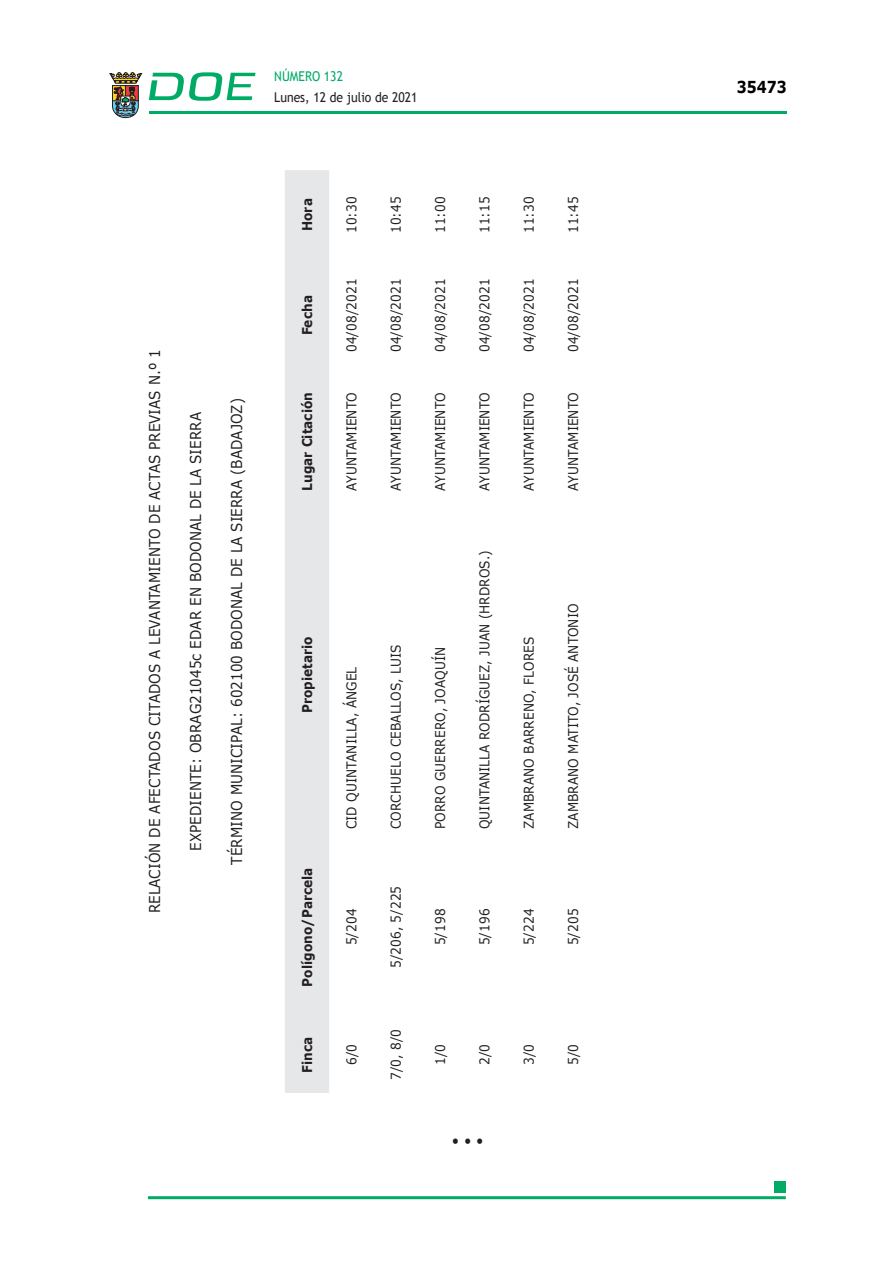
<style>
.page{position:relative;width:893px;height:1263px;background:#fff}
.page>*{position:absolute;margin:0;border:0;box-sizing:border-box;transform-origin:0 0}
.t1{font:700 16.5px "Verdana";color:#000;scale:.85 1}
.CUERPO_DE_TEXTO{font:15px "Verdana";letter-spacing:.005em;color:#231f20;scale:.9 1}
.CUERPO_DE_TEXTO-2{font:13.5px "Verdana";letter-spacing:.005em;color:#231f20;scale:.9 1}
.CUERPO_DE_TEXTO-3{font:700 13.5px "Verdana";letter-spacing:.005em;color:#231f20;scale:.9 1}
.t2{font:13.5px "Trebuchet MS";color:#231f20;scale:.9 1}
.t3{font:13.5px "Trebuchet MS";color:#00ab67;scale:.9 1}
</style>
<div class="page">
<hr style="left:149px;top:111px;width:638px;height:3px;background:#00ab66">
<svg style="left:109px;top:72px;width:33px;height:46px"></svg>
<svg style="left:149px;top:72px;width:106px;height:29px"></svg>
<hr style="left:148px;top:1196px;width:638px;height:3px;background:#00ab66">
<div style="left:775px;top:1181px;width:11px;height:11px;background:#00ab66"></div>
<div style="left:285px;top:170px;width:44px;height:923px;background:#e6e7e9"></div>
<p class="t3" style="left:274px;top:67px;width:78px">NÚMERO 132</p>
<p class="t2" style="left:274px;top:88px;width:161px">Lunes, 12 de julio de 2021</p>
<p class="CUERPO_DE_TEXTO" style="left:145px;top:913px;width:628px;rotate:-90deg">RELACIÓN DE AFECTADOS CITADOS A LEVANTAMIENTO DE ACTAS PREVIAS N.º 1</p>
<p class="CUERPO_DE_TEXTO" style="left:186px;top:851px;width:489px;rotate:-90deg">EXPEDIENTE: OBRAG21045c EDAR EN BODONAL DE LA SIERRA</p>
<p class="CUERPO_DE_TEXTO" style="left:227px;top:865px;width:520px;rotate:-90deg">TÉRMINO MUNICIPAL: 602100 BODONAL DE LA SIERRA (BADAJOZ)</p>
<p class="CUERPO_DE_TEXTO-3" style="left:298px;top:231px;width:38px;rotate:-90deg">Hora</p>
<p class="CUERPO_DE_TEXTO-3" style="left:298px;top:335px;width:46px;rotate:-90deg">Fecha</p>
<p class="CUERPO_DE_TEXTO-3" style="left:298px;top:491px;width:111px;rotate:-90deg">Lugar Citación</p>
<p class="CUERPO_DE_TEXTO-2" style="left:342px;top:233px;width:42px;rotate:-90deg">10:30</p>
<p class="CUERPO_DE_TEXTO-2" style="left:342px;top:352px;width:83px;rotate:-90deg">04/08/2021</p>
<p class="CUERPO_DE_TEXTO-2" style="left:342px;top:490px;width:110px;rotate:-90deg">AYUNTAMIENTO</p>
<p class="CUERPO_DE_TEXTO-3" style="left:298px;top:713px;width:87px;rotate:-90deg">Propietario</p>
<p class="CUERPO_DE_TEXTO-3" style="left:298px;top:987px;width:134px;rotate:-90deg">Polígono/Parcela</p>
<p class="CUERPO_DE_TEXTO-3" style="left:298px;top:1073px;width:42px;rotate:-90deg">Finca</p>
<p class="CUERPO_DE_TEXTO-2" style="left:342px;top:829px;width:182px;rotate:-90deg">CID QUINTANILLA, ÁNGEL</p>
<p class="CUERPO_DE_TEXTO-2" style="left:342px;top:945px;width:42px;rotate:-90deg">5/204</p>
<p class="CUERPO_DE_TEXTO-2" style="left:342px;top:1065px;width:25px;rotate:-90deg">6/0</p>
<p class="CUERPO_DE_TEXTO-2" style="left:387px;top:233px;width:42px;rotate:-90deg">10:45</p>
<p class="CUERPO_DE_TEXTO-2" style="left:387px;top:352px;width:83px;rotate:-90deg">04/08/2021</p>
<p class="CUERPO_DE_TEXTO-2" style="left:387px;top:490px;width:110px;rotate:-90deg">AYUNTAMIENTO</p>
<p class="CUERPO_DE_TEXTO-2" style="left:387px;top:829px;width:206px;rotate:-90deg">CORCHUELO CEBALLOS, LUIS</p>
<p class="CUERPO_DE_TEXTO-2" style="left:387px;top:968px;width:93px;rotate:-90deg">5/206, 5/225</p>
<p class="CUERPO_DE_TEXTO-2" style="left:387px;top:1080px;width:58px;rotate:-90deg">7/0, 8/0</p>
<p class="CUERPO_DE_TEXTO-2" style="left:431px;top:233px;width:42px;rotate:-90deg">11:00</p>
<p class="CUERPO_DE_TEXTO-2" style="left:431px;top:352px;width:83px;rotate:-90deg">04/08/2021</p>
<p class="CUERPO_DE_TEXTO-2" style="left:431px;top:490px;width:110px;rotate:-90deg">AYUNTAMIENTO</p>
<p class="CUERPO_DE_TEXTO-2" style="left:431px;top:829px;width:204px;rotate:-90deg">PORRO GUERRERO, JOAQUÍN</p>
<p class="CUERPO_DE_TEXTO-2" style="left:475px;top:233px;width:42px;rotate:-90deg">11:15</p>
<p class="CUERPO_DE_TEXTO-2" style="left:475px;top:352px;width:83px;rotate:-90deg">04/08/2021</p>
<p class="CUERPO_DE_TEXTO-2" style="left:475px;top:490px;width:110px;rotate:-90deg">AYUNTAMIENTO</p>
<p class="CUERPO_DE_TEXTO-2" style="left:475px;top:829px;width:311px;rotate:-90deg">QUINTANILLA RODRÍGUEZ, JUAN (HRDROS.)</p>
<p class="CUERPO_DE_TEXTO-2" style="left:431px;top:945px;width:42px;rotate:-90deg">5/198</p>
<p class="CUERPO_DE_TEXTO-2" style="left:475px;top:945px;width:42px;rotate:-90deg">5/196</p>
<p class="CUERPO_DE_TEXTO-2" style="left:431px;top:1065px;width:25px;rotate:-90deg">1/0</p>
<p class="CUERPO_DE_TEXTO-2" style="left:475px;top:1065px;width:25px;rotate:-90deg">2/0</p>
<p class="CUERPO_DE_TEXTO" style="left:452px;top:1130px;width:37px">• • •</p>
<p class="CUERPO_DE_TEXTO-2" style="left:520px;top:233px;width:42px;rotate:-90deg">11:30</p>
<p class="CUERPO_DE_TEXTO-2" style="left:520px;top:352px;width:83px;rotate:-90deg">04/08/2021</p>
<p class="CUERPO_DE_TEXTO-2" style="left:520px;top:490px;width:110px;rotate:-90deg">AYUNTAMIENTO</p>
<p class="CUERPO_DE_TEXTO-2" style="left:564px;top:233px;width:42px;rotate:-90deg">11:45</p>
<p class="CUERPO_DE_TEXTO-2" style="left:564px;top:352px;width:83px;rotate:-90deg">04/08/2021</p>
<p class="CUERPO_DE_TEXTO-2" style="left:564px;top:490px;width:110px;rotate:-90deg">AYUNTAMIENTO</p>
<p class="CUERPO_DE_TEXTO-2" style="left:520px;top:829px;width:215px;rotate:-90deg">ZAMBRANO BARRENO, FLORES</p>
<p class="CUERPO_DE_TEXTO-2" style="left:564px;top:829px;width:252px;rotate:-90deg">ZAMBRANO MATITO, JOSÉ ANTONIO</p>
<p class="CUERPO_DE_TEXTO-2" style="left:520px;top:945px;width:42px;rotate:-90deg">5/224</p>
<p class="CUERPO_DE_TEXTO-2" style="left:564px;top:945px;width:42px;rotate:-90deg">5/205</p>
<p class="CUERPO_DE_TEXTO-2" style="left:520px;top:1065px;width:25px;rotate:-90deg">3/0</p>
<p class="CUERPO_DE_TEXTO-2" style="left:564px;top:1065px;width:25px;rotate:-90deg">5/0</p>
<p class="t1" style="left:737px;top:75px;width:60px">35473</p>
</div>
